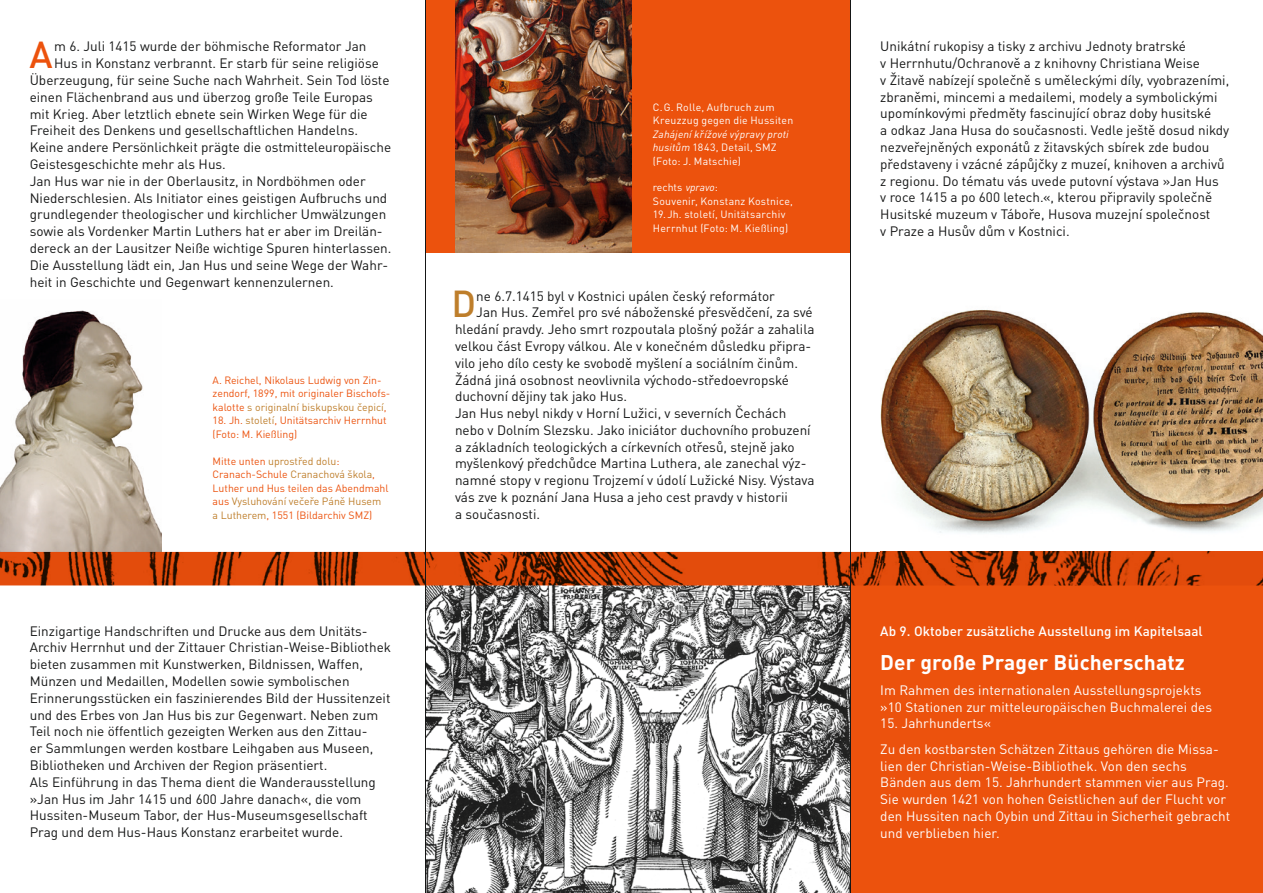
<style>
.page{position:relative;width:1263px;height:893px;background:#fff}
.page>*{position:absolute;margin:0;border:0;box-sizing:border-box;transform-origin:0 0}
.t1{font:500 37.05px "DIN Pro";color:#ec520d}
.t2{font:500 37.05px "DIN Pro";color:#be7e2b}
.t3{font:700 21px "DIN Pro";letter-spacing:.005em;color:#fff}
.t4{font:13.5px/16.8px "DIN Pro";color:#151616}
.t5{font:13.5px/16.8px "DIN Pro";letter-spacing:.005em;color:#fff}
.t6{font:500 13.5px "DIN Pro";letter-spacing:.005em;color:#fff}
.t7{font:10.5px/13.5px "DIN Pro";color:#ec520d}
.t8{font:10.5px/13.5px "DIN Pro";letter-spacing:.02em;color:#fff}
.t9{font:italic 10.5px/13.5px "DIN Pro";letter-spacing:.02em;color:#fff}
.s1{color:#be7e2b}
.s2{font-style:normal}
.s3{font-style:italic}
</style>
<div class="page">
<img style="left:0;top:310px;width:162px;height:242px">
<div style="left:425px;top:0;width:426px;height:252px;background:#ec520d"></div>
<div style="left:851px;top:585px;width:412px;height:308px;background:#ec520d"></div>
<img style="left:880px;top:310px;width:383px;height:242px">
<img style="left:455px;top:0;width:176px;height:252px">
<img style="left:426px;top:585px;width:424px;height:308px">
<img style="left:0;top:552px;width:1263px;height:33px">
<hr style="left:425px;top:0;width:1px;height:893px;background:#151616">
<hr style="left:850px;top:0;width:1px;height:893px;background:#151616">
<h1 class="t1" style="left:29px;top:25px;width:25px">A</h1>
<p class="t4" style="left:54px;top:37px;width:314px">m 6. Juli 1415 wurde der böhmische Reformator Jan</p>
<p class="t4" style="left:54px;top:54px;width:326px">Hus in Konstanz verbrannt. Er starb für seine religiöse</p>
<p class="t4" style="left:30px;top:70px;width:361px">Überzeugung, für seine Suche nach Wahrheit. Sein Tod löste</p>
<p class="t4" style="left:30px;top:87px;width:345px">einen Flächenbrand aus und überzog große Teile Europas</p>
<p class="t4" style="left:30px;top:104px;width:339px">mit Krieg. Aber letztlich ebnete sein Wirken Wege für die</p>
<p class="t4" style="left:30px;top:121px;width:330px">Freiheit des Denkens und gesellschaftlichen Handelns.</p>
<p class="t4" style="left:30px;top:138px;width:363px">Keine andere Persönlichkeit prägte die ostmitteleuropäische</p>
<p class="t4" style="left:30px;top:154px;width:198px">Geistesgeschichte mehr als Hus.</p>
<p class="t4" style="left:30px;top:171px;width:337px">Jan Hus war nie in der Oberlausitz, in Nordböhmen oder</p>
<p class="t4" style="left:30px;top:188px;width:359px">Niederschlesien. Als Initiator eines geistigen Aufbruchs und</p>
<p class="t4" style="left:30px;top:205px;width:358px">grundlegender theologischer und kirchlicher Umwälzungen</p>
<p class="t4" style="left:30px;top:222px;width:354px">sowie als Vordenker Martin Luthers hat er aber im Dreilän-</p>
<p class="t4" style="left:30px;top:238px;width:363px">dereck an der Lausitzer Neiße wichtige Spuren hinterlassen.</p>
<p class="t4" style="left:30px;top:255px;width:360px">Die Ausstellung lädt ein, Jan Hus und seine Wege der Wahr-</p>
<p class="t4" style="left:30px;top:272px;width:306px">heit in Geschichte und Gegenwart kennenzulernen.</p>
<p class="t7" style="left:213px;top:372px;width:179px">A. Reichel, Nikolaus Ludwig von Zin&shy;zendorf, 1899, mit originaler Bischofs&shy;kalotte <span class="s1">s originalní biskupskou čepicí</span>,</p>
<p class="t7" style="left:213px;top:413px;width:176px">18. Jh. <span class="s1">století</span>, Unitätsarchiv Herrnhut (Foto: M. Kießling)</p>
<p class="t7" style="left:213px;top:453px;width:177px">Mitte unten <span class="s1">uprostřed dolu</span>:<br>Cranach-Schule <span class="s1">Cranachová škola</span>, Luther und Hus teilen das Abendmahl aus <span class="s1">Vysluhování večeře Páně Husem a Lutherem</span>, 1551 (Bildarchiv SMZ)</p>
<p class="t4" style="left:30px;top:621px;width:363px">Einzigartige Handschriften und Drucke aus dem Unitäts-Archiv Herrnhut und der Zittauer Christian-Weise-Bibliothek bieten zusammen mit Kunstwerken, Bildnissen, Waffen, Münzen und Medaillen, Modellen sowie symbolischen Erinnerungsstücken ein faszinierendes Bild der Hussitenzeit und des Erbes von Jan Hus bis zur Gegenwart. Neben zum Teil noch nie öffentlich gezeigten Werken aus den Zittau-<br>er Sammlungen werden kostbare Leihgaben aus Museen, Bibliotheken und Archiven der Region präsentiert.<br>Als Einführung in das Thema dient die Wanderausstellung »Jan Hus im Jahr 1415 und 600 Jahre danach«, die vom Hussiten-Museum Tabor, der Hus-Museumsgesellschaft Prag und dem Hus-Haus Konstanz erarbeitet wurde.</p>
<p class="t8" style="left:653px;top:99px;width:142px">C. G. Rolle, Aufbruch zum<br>Kreuzzug gegen die Hussiten</p>
<p class="t9" style="left:653px;top:126px;width:137px">Zahájení křížové výpravy proti husitům <span class="s2">1843, Detail, SMZ (Foto: J. Matschie)</span></p>
<p class="t8" style="left:653px;top:180px;width:142px">rechts <span class="s3">vpravo</span>:<br>Souvenir, Konstanz Kostnice,</p>
<p class="t8" style="left:653px;top:207px;width:137px">19. Jh. století, Unitätsarchiv<br>Herrnhut (Foto: M. Kießling)</p>
<h1 class="t2" style="left:452px;top:274px;width:26px">D</h1>
<p class="t4" style="left:476px;top:286px;width:300px">ne 6.7.1415 byl v Kostnici upálen český reformátor</p>
<p class="t4" style="left:476px;top:303px;width:338px">Jan Hus. Zemřel pro své náboženské přesvědčení, za své</p>
<p class="t4" style="left:455px;top:319px;width:361px">hledání pravdy. Jeho smrt rozpoutala plošný požár a zahalila</p>
<p class="t4" style="left:455px;top:336px;width:358px">velkou část Evropy válkou. Ale v konečném důsledku připra-</p>
<p class="t4" style="left:455px;top:353px;width:344px">vilo jeho dílo cesty ke svobodě myšlení a sociálním činům.</p>
<p class="t4" style="left:455px;top:370px;width:335px">Žádná jiná osobnost neovlivnila východo-středoevropské</p>
<p class="t4" style="left:455px;top:387px;width:174px">duchovní dějiny tak jako Hus.</p>
<p class="t4" style="left:455px;top:403px;width:333px">Jan Hus nebyl nikdy v Horní Lužici, v severních Čechách</p>
<p class="t4" style="left:455px;top:420px;width:357px">nebo v Dolním Slezsku. Jako iniciátor duchovního probuzení</p>
<p class="t4" style="left:455px;top:437px;width:341px">a základních teologických a církevních otřesů, stejně jako</p>
<p class="t4" style="left:455px;top:454px;width:353px">myšlenkový předchůdce Martina Luthera, ale zanechal výz-</p>
<p class="t4" style="left:455px;top:471px;width:361px">namné stopy v regionu Trojzemí v údolí Lužické Nisy. Výstava</p>
<p class="t4" style="left:455px;top:487px;width:334px">vás zve k poznání Jana Husa a jeho cest pravdy v historii</p>
<p class="t4" style="left:455px;top:504px;width:87px">a současnosti.</p>
<p class="t4" style="left:880px;top:37px;width:350px">Unikátní rukopisy a tisky z archivu Jednoty bratrské<br>v Herrnhutu/Ochranově a z knihovny Christiana Weise<br>v Žitavě nabízejí společně s uměleckými díly, vyobrazeními, zbraněmi, mincemi a medailemi, modely a symbolickými upomínkovými předměty fascinující obraz doby husitské<br>a odkaz Jana Husa do současnosti. Vedle ještě dosud nikdy nezveřejněných exponátů z žitavských sbírek zde budou představeny i vzácné zápůjčky z muzeí, knihoven a archivů z regionu. Do tématu vás uvede putovní výstava »Jan Hus<br>v roce 1415 a po 600 letech.«, kterou připravily společně Husitské muzeum v Táboře, Husova muzejní společnost<br>v Praze a Husův dům v Kostnici.</p>
<p class="t6" style="left:880px;top:620px;width:324px">Ab 9. Oktober zusätzliche Ausstellung im Kapitelsaal</p>
<h2 class="t3" style="left:880px;top:644px;width:306px">Der große Prager Bücherschatz</h2>
<p class="t5" style="left:880px;top:680px;width:333px">Im Rahmen des internationalen Ausstellungsprojekts »10 Stationen zur mitteleuropäischen Buchmalerei des</p>
<p class="t5" style="left:880px;top:710px;width:340px;line-height:25.3px">15. Jahrhunderts«<br>Zu den kostbarsten Schätzen Zittaus gehören die Missa-</p>
<p class="t5" style="left:880px;top:756px;width:351px">lien der Christian-Weise-Bibliothek. Von den sechs Bänden aus dem 15. Jahrhundert stammen vier aus Prag.<br>Sie wurden 1421 von hohen Geistlichen auf der Flucht vor den Hussiten nach Oybin und Zittau in Sicherheit gebracht und verblieben hier.</p>
</div>
